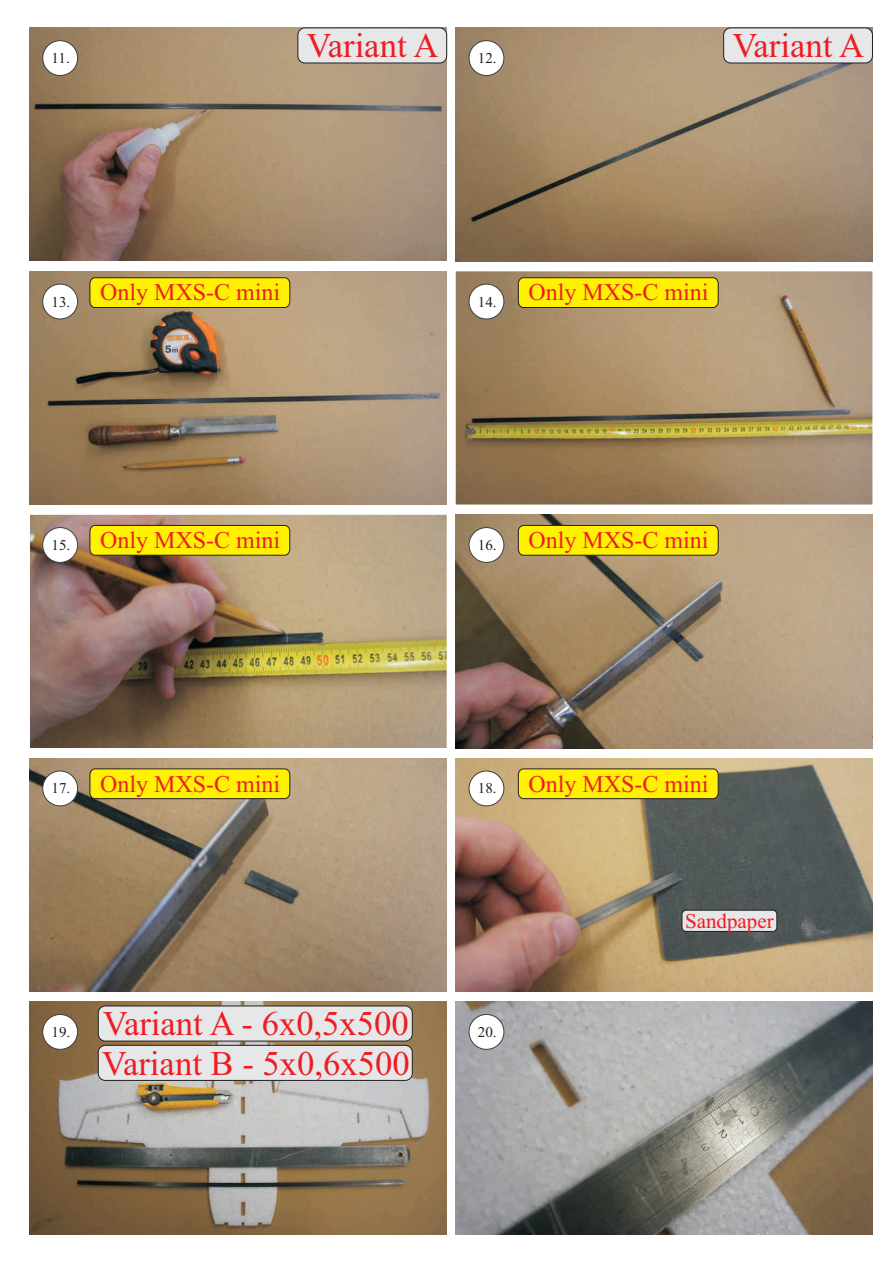
<style>
.page{position:relative;width:893px;height:1263px;background:#fff}
.page>*{position:absolute;margin:0;border:0;box-sizing:border-box;transform-origin:0 0}
.t1{font:34.65px "Times New Roman";color:#ee1d23}
.t2{font:24px "Times New Roman";color:#ee1d23}
.t3{font:21px "Times New Roman";color:#ee1d23}
.t4{font:15px "Times New Roman";color:#231f20}
</style>
<div class="page">
<img style="left:456px;top:28px;width:416px;height:233px">
<img style="left:30px;top:28px;width:417px;height:232px">
<img style="left:30px;top:271px;width:417px;height:233px">
<img style="left:456px;top:271px;width:416px;height:233px">
<img style="left:30px;top:515px;width:417px;height:233px">
<img style="left:456px;top:515px;width:416px;height:233px">
<img style="left:30px;top:758px;width:417px;height:233px">
<img style="left:456px;top:758px;width:416px;height:233px">
<img style="left:456px;top:1002px;width:416px;height:233px">
<img style="left:30px;top:1002px;width:417px;height:233px">
<div style="left:42px;top:40px;width:36px;height:36px;background:#fff;border:1px solid #3e3e3f;border-radius:50%"></div>
<div style="left:42px;top:284px;width:36px;height:35px;background:#fff;border:1px solid #3e3e3f;border-radius:50%"></div>
<div style="left:42px;top:527px;width:36px;height:36px;background:#fff;border:1px solid #3e3e3f;border-radius:50%"></div>
<div style="left:42px;top:771px;width:36px;height:35px;background:#fff;border:1px solid #3e3e3f;border-radius:50%"></div>
<div style="left:42px;top:1014px;width:36px;height:36px;background:#fff;border:1px solid #3e3e3f;border-radius:50%"></div>
<div style="left:469px;top:40px;width:35px;height:36px;background:#fff;border:1px solid #3e3e3f;border-radius:50%"></div>
<div style="left:469px;top:284px;width:35px;height:35px;background:#fff;border:1px solid #3e3e3f;border-radius:50%"></div>
<div style="left:469px;top:527px;width:35px;height:36px;background:#fff;border:1px solid #3e3e3f;border-radius:50%"></div>
<div style="left:469px;top:771px;width:35px;height:35px;background:#fff;border:1px solid #3e3e3f;border-radius:50%"></div>
<div style="left:469px;top:1014px;width:35px;height:36px;background:#fff;border:1px solid #3e3e3f;border-radius:50%"></div>
<div style="left:682px;top:910px;width:95px;height:21px;background:#e6e7e9;border:1px solid #231f20;border-radius:4px"></div>
<svg style="left:90px;top:277px;width:200px;height:31px;background:#eee104"></svg>
<svg style="left:518px;top:277px;width:200px;height:31px;background:#eee104"></svg>
<svg style="left:90px;top:525px;width:200px;height:30px;background:#f4e602"></svg>
<svg style="left:518px;top:525px;width:200px;height:30px;background:#f4e602"></svg>
<svg style="left:90px;top:768px;width:200px;height:31px;background:#efe105"></svg>
<svg style="left:518px;top:768px;width:200px;height:31px;background:#efe205"></svg>
<div style="left:298px;top:28px;width:149px;height:35px;background:#e6e7e9;border:1px solid #231f20;border-radius:7px"></div>
<div style="left:723px;top:28px;width:150px;height:35px;background:#e6e7e9;border:1px solid #231f20;border-radius:7px"></div>
<div style="left:98px;top:1045px;width:314px;height:35px;background:#e6e7e9;border:1px solid #231f20;border-radius:7px"></div>
<div style="left:98px;top:1006px;width:314px;height:35px;background:#e6e7e9;border:1px solid #231f20;border-radius:7px"></div>
<p class="t4" style="left:52px;top:53px;width:20px">11.</p>
<h1 class="t1" style="left:307px;top:33px;width:133px">Variant A</h1>
<h1 class="t1" style="left:732px;top:33px;width:133px">Variant A</h1>
<p class="t4" style="left:478px;top:53px;width:20px">12.</p>
<p class="t4" style="left:52px;top:296px;width:20px">13.</p>
<p class="t2" style="left:100px;top:284px;width:182px">Only MXS-C mini</p>
<p class="t2" style="left:529px;top:284px;width:182px">Only MXS-C mini</p>
<p class="t4" style="left:478px;top:296px;width:20px">14.</p>
<p class="t4" style="left:52px;top:540px;width:20px">15.</p>
<p class="t2" style="left:100px;top:531px;width:182px">Only MXS-C mini</p>
<p class="t2" style="left:529px;top:531px;width:182px">Only MXS-C mini</p>
<p class="t4" style="left:478px;top:540px;width:20px">16.</p>
<p class="t4" style="left:52px;top:783px;width:20px">17.</p>
<p class="t2" style="left:100px;top:775px;width:182px">Only MXS-C mini</p>
<p class="t2" style="left:529px;top:775px;width:182px">Only MXS-C mini</p>
<p class="t4" style="left:478px;top:783px;width:20px">18.</p>
<p class="t4" style="left:52px;top:1026px;width:20px">19.</p>
<h1 class="t1" style="left:103px;top:1011px;width:308px">Variant A - 6x0,5x500</h1>
<h1 class="t1" style="left:102px;top:1050px;width:310px">Variant B - 5x0,6x500</h1>
<p class="t4" style="left:478px;top:1026px;width:20px">20.</p>
<p class="t3" style="left:685px;top:913px;width:90px">Sandpaper</p>
</div>
